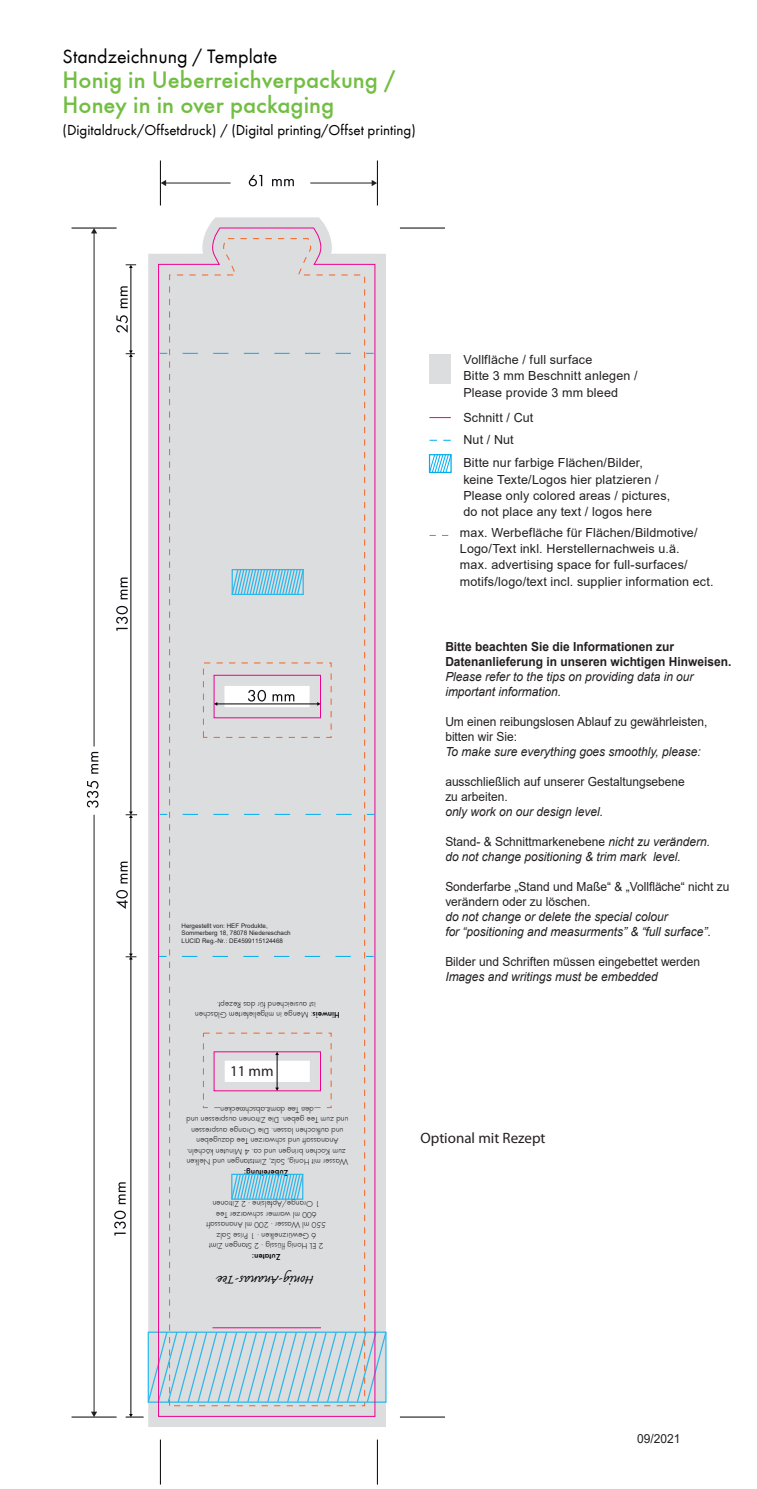
<style>
.page{position:relative;width:757px;height:1489px;background:#fff}
.page>*{position:absolute;margin:0;border:0;box-sizing:border-box;transform-origin:0 0}
.t1{font:24.62px/25px "Futura T Medium";color:#72be43}
.t2{font:20px "Futura T";color:#000}
.t3{font:16.88px "Caflisch Script Pro";color:#000001}
.t4{font:15px "Futura T";color:#000}
.t5{font:15px "Myriad Pro";color:#231f20}
.t6{font:12.5px/16.2px "Arial";letter-spacing:.01em;color:#231f20}
.t7{font:italic 12.5px/15px "Arial";color:#231f20;scale:.96 1}
.t8{font:12.5px/15px "Arial";letter-spacing:.01em;color:#231f20;scale:.96 1}
.t9{font:700 12.5px/15px "Arial";color:#231f20;scale:.96 1}
.t10{font:8.75px/10.5px "Futura T Light";color:#000001;text-align:center}
.t11{font:8.75px "Futura T Medium";color:#000001}
.t12{font:6.25px/7.5px "Arial";color:#231f20}
.s1{font-family:"Futura T Medium"}
.s2{font-style:normal}
</style>
<div class="page">
<svg style="left:148px;top:217px;width:238px;height:1209px;background:#e0dfe2"></svg>
<svg style="left:148px;top:1331px;width:238px;height:71px"></svg>
<svg style="left:158px;top:228px;width:217px;height:1188px;background:#dad9dd"></svg>
<div style="left:213px;top:675px;width:108px;height:43px;border:1px solid #ed028c"></div>
<svg style="left:175px;top:353px;width:175px;height:1px"></svg>
<svg style="left:174px;top:956px;width:176px;height:1px"></svg>
<svg style="left:175px;top:814px;width:176px;height:1px"></svg>
<hr style="left:94px;top:232px;width:1px;height:514px;background:#231f20">
<svg style="left:91px;top:229px;width:6px;height:4px"></svg>
<hr style="left:94px;top:814px;width:1px;height:598px;background:#231f20">
<svg style="left:91px;top:1411px;width:6px;height:5px"></svg>
<hr style="left:165px;top:183px;width:65px;height:1px;background:#231f20">
<svg style="left:161px;top:180px;width:5px;height:6px"></svg>
<hr style="left:310px;top:183px;width:62px;height:1px;background:#231f20">
<svg style="left:371px;top:180px;width:6px;height:6px"></svg>
<svg style="left:248px;top:175px;width:14px;height:11px"></svg>
<svg style="left:272px;top:179px;width:22px;height:7px"></svg>
<svg style="left:116px;top:315px;width:12px;height:18px"></svg>
<svg style="left:120px;top:286px;width:8px;height:22px"></svg>
<hr style="left:217px;top:703px;width:100px;height:1px;background:#000">
<hr style="left:131px;top:267px;width:1px;height:84px;background:#000">
<svg style="left:126px;top:264px;width:10px;height:4px"></svg>
<hr style="left:131px;top:356px;width:1px;height:456px;background:#000">
<svg style="left:126px;top:350px;width:9px;height:7px"></svg>
<hr style="left:131px;top:817px;width:1px;height:137px;background:#000">
<svg style="left:116px;top:890px;width:12px;height:19px"></svg>
<svg style="left:120px;top:861px;width:8px;height:22px"></svg>
<hr style="left:131px;top:959px;width:1px;height:455px;background:#000">
<svg style="left:126px;top:953px;width:10px;height:6px"></svg>
<svg style="left:126px;top:1413px;width:17px;height:4px"></svg>
<svg style="left:114px;top:1210px;width:12px;height:25px"></svg>
<svg style="left:118px;top:1182px;width:8px;height:22px"></svg>
<svg style="left:248px;top:690px;width:18px;height:11px"></svg>
<svg style="left:272px;top:694px;width:22px;height:7px"></svg>
<hr style="left:277px;top:1054px;width:1px;height:34px;background:#000">
<svg style="left:275px;top:1087px;width:4px;height:3px"></svg>
<svg style="left:275px;top:1051px;width:4px;height:3px"></svg>
<svg style="left:126px;top:811px;width:11px;height:7px"></svg>
<svg style="left:87px;top:781px;width:11px;height:26px"></svg>
<svg style="left:91px;top:751px;width:7px;height:22px"></svg>
<svg style="left:116px;top:606px;width:12px;height:25px"></svg>
<svg style="left:120px;top:577px;width:8px;height:22px"></svg>
<hr style="left:160px;top:160px;width:1px;height:45px;background:#000">
<hr style="left:71px;top:228px;width:45px;height:1px;background:#000">
<hr style="left:71px;top:1416px;width:45px;height:1px;background:#000">
<hr style="left:160px;top:1439px;width:1px;height:45px;background:#000">
<hr style="left:377px;top:160px;width:1px;height:45px;background:#000">
<hr style="left:400px;top:228px;width:45px;height:1px;background:#000">
<hr style="left:400px;top:1416px;width:45px;height:1px;background:#000">
<hr style="left:377px;top:1439px;width:1px;height:45px;background:#000">
<div style="left:429px;top:354px;width:22px;height:29px;background:#dcdddf"></div>
<svg style="left:429px;top:417px;width:21px;height:1px"></svg>
<svg style="left:428px;top:454px;width:23px;height:19px"></svg>
<svg style="left:429px;top:535px;width:20px;height:1px"></svg>
<h2 class="t2" style="left:63px;top:45px;width:216px">Standzeichnung / Template</h2>
<h1 class="t1" style="left:63px;top:67px;width:334px">Honig in Ueberreichverpackung /<br>Honey in in over packaging</h1>
<h3 class="t4" style="left:63px;top:121px;width:354px">(Digitaldruck/Offsetdruck) / (Digital printing/Offset printing)</h3>
<p class="t12" style="left:181px;top:921px;width:111px">Hergestellt von: HEF Produkte,<br>Sommerberg 18, 78078 Niedereschach<br>LUCID Reg.-Nr.: DE4599115124468</p>
<p class="t10" style="left:339px;top:1020px;width:146px;rotate:-180deg"><span class="s1">Hinweis</span>: Menge in mitgeliefertem Gläschen ist ausreichend für das Rezept.</p>
<h3 class="t5" style="left:230px;top:1061px;width:45px">11 mm</h3>
<h3 class="t6" style="left:463px;top:351px;width:176px">Vollfläche / full surface<br>Bitte 3 mm Beschnitt anlegen /<br>Please provide 3 mm bleed</h3>
<h3 class="t6" style="left:463px;top:407px;width:71px;line-height:21.9px">Schnitt / Cut<br>Nut / Nut</h3>
<h3 class="t6" style="left:463px;top:455px;width:208px">Bitte nur farbige Flächen/Bilder, keine Texte/Logos hier platzieren / Please only colored areas / pictures, do not place any text / logos here</h3>
<h3 class="t6" style="left:459px;top:524px;width:255px">max. Werbefläche für Flächen/Bildmotive/ Logo/Text inkl. Herstellernachweis u.ä.<br>max. advertising space for full-surfaces/ motifs/logo/text incl. supplier information ect.</h3>
<h3 class="t9" style="left:445px;top:639px;width:299px">Bitte beachten Sie die Informationen zur<br>Datenanlieferung in unseren wichtigen Hinweisen.</h3>
<h3 class="t7" style="left:445px;top:669px;width:260px">Please refer to the tips on providing data in our important information.</h3>
<h3 class="t8" style="left:445px;top:713px;width:274px">Um einen reibungslosen Ablauf zu gewährleisten, bitten wir Sie:</h3>
<h3 class="t7" style="left:445px;top:744px;width:267px">To make sure everything goes smoothly, please:</h3>
<h3 class="t8" style="left:445px;top:773px;width:251px">ausschließlich auf unserer Gestaltungsebene zu arbeiten.</h3>
<h3 class="t7" style="left:445px;top:804px;width:166px">only work on our design level.</h3>
<h3 class="t7" style="left:445px;top:834px;width:277px"><span class="s2">Stand- &amp; Schnittmarkenebene</span> nicht zu verändern. do not change positioning &amp; trim mark level.</h3>
<h3 class="t8" style="left:445px;top:878px;width:297px">Sonderfarbe „Stand und Maße“ &amp; „Vollfläche“ nicht zu verändern oder zu löschen.</h3>
<h3 class="t7" style="left:445px;top:909px;width:278px">do not change or delete the special colour<br>for “positioning and measurments” &amp; “full surface”<span class="s2">.</span></h3>
<h3 class="t8" style="left:445px;top:953px;width:267px">Bilder und Schriften müssen eingebettet werden</h3>
<h3 class="t7" style="left:445px;top:969px;width:222px">Images and writings must be embedded</h3>
<p class="t10" style="left:348px;top:1167px;width:163px;rotate:-180deg">Wasser mit Honig, Salz, Zimtstangen und Nelken zum Kochen bringen und ca. 4 Minuten köcheln.<br>Ananassaft und schwarzen Tee dazugeben<br>und aufkochen lassen. Die Orange auspressen und zum Tee geben. Die Zitronen auspressen und den Tee damit abschmecken.</p>
<p class="t11" style="left:288px;top:1177px;width:46px;rotate:-180deg">Zubereitung:</p>
<p class="t10" style="left:326px;top:1251px;width:121px;rotate:-180deg">2 EL Honig flüssig · 2 Stangen Zimt<br>6 Gewürznelken · 1 Prise Salz<br>550 ml Wasser · 200 ml Ananassaft<br>600 ml warmer schwarzer Tee<br>1 Orange/Apfelsine · 2 Zitronen</p>
<p class="t11" style="left:280px;top:1261px;width:30px;rotate:-180deg">Zutaten:</p>
<h3 class="t3" style="left:315px;top:1288px;width:99px;rotate:-180deg">Honig-Ananas-Tee</h3>
<h3 class="t5" style="left:420px;top:1128px;width:126px">Optional mit Rezept</h3>
<h3 class="t8" style="left:637px;top:1431px;width:47px">09/2021</h3>
</div>
